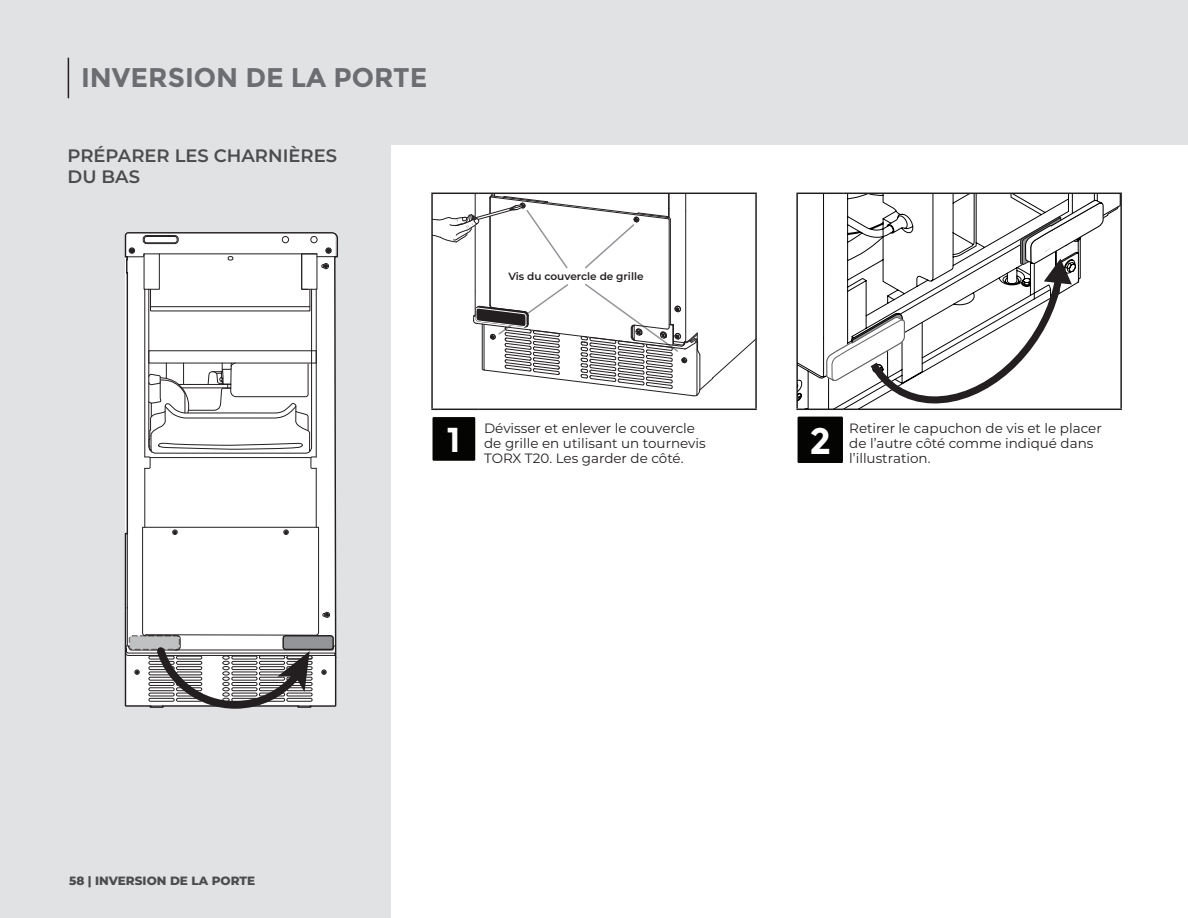
<style>
.page{position:relative;width:1188px;height:918px;background:#fff}
.page>*{position:absolute;margin:0;border:0;box-sizing:border-box;transform-origin:0 0}
.t1{font:700 36.75px "Montserrat";color:#fff}
.t2{font:700 34.65px "Montserrat";color:#fff}
.t3{font:700 27px "Montserrat";color:#6c6d70}
.JA_Body{font:600 18px/21px "Montserrat";color:#4b4c4d}
.JA_Body-2{font:13.5px/15px "Montserrat";color:#231f20}
.t4{font:800 12px "Montserrat";color:#4b4c4d}
.JA_Body-3{font:600 10.5px "Montserrat";color:#231f20}
</style>
<div class="page">
<div style="left:0;top:0;width:1188px;height:145px;background:#e1e2e4"></div>
<div style="left:0;top:145px;width:392px;height:773px;background:#e1e2e4"></div>
<hr style="left:68px;top:58px;width:1px;height:40px;background:#231f20">
<hr style="left:755px;top:194px;width:2px;height:215px;background:#231f20">
<hr style="left:431px;top:193px;width:47px;height:1px;background:#231f20">
<hr style="left:431px;top:194px;width:2px;height:215px;background:#231f20">
<hr style="left:478px;top:193px;width:279px;height:1px;background:#231f20">
<hr style="left:431px;top:409px;width:47px;height:1px;background:#231f20">
<hr style="left:478px;top:409px;width:279px;height:1px;background:#231f20">
<div style="left:434px;top:418px;width:40px;height:42px;background:#040503"></div>
<div style="left:433px;top:417px;width:42px;height:44px;border:2px solid #040503"></div>
<hr style="left:1120px;top:194px;width:2px;height:215px;background:#231f20">
<hr style="left:796px;top:193px;width:47px;height:1px;background:#231f20">
<hr style="left:796px;top:194px;width:2px;height:215px;background:#231f20">
<hr style="left:843px;top:193px;width:279px;height:1px;background:#231f20">
<hr style="left:796px;top:409px;width:47px;height:1px;background:#231f20">
<hr style="left:843px;top:409px;width:279px;height:1px;background:#231f20">
<div style="left:799px;top:418px;width:43px;height:44px;background:#040503"></div>
<div style="left:798px;top:417px;width:45px;height:46px;border:2px solid #040503"></div>
<svg style="left:124px;top:232px;width:215px;height:294px;background:#e3e3e3"></svg>
<div style="left:143px;top:235px;width:35px;height:9px;border:1px solid #231f20;border-radius:3px"></div>
<hr style="left:144px;top:468px;width:1px;height:59px;background:#231f20">
<hr style="left:316px;top:468px;width:1px;height:59px;background:#231f20">
<div style="left:144px;top:236px;width:33px;height:7px;border:1px solid #231f20;border-radius:2px"></div>
<svg style="left:127px;top:248px;width:207px;height:255px;background:#eee"></svg>
<div style="left:311px;top:236px;width:6px;height:7px;border:1px solid #231f20;border-radius:50%"></div>
<div style="left:282px;top:236px;width:7px;height:7px;border:1px solid #231f20;border-radius:50%"></div>
<svg style="left:124px;top:526px;width:213px;height:183px;background:#d9d8d8"></svg>
<svg style="left:433px;top:194px;width:322px;height:202px"></svg>
<svg style="left:798px;top:194px;width:321px;height:184px"></svg>
<svg style="left:826px;top:200px;width:278px;height:209px"></svg>
<h3 class="t3" style="left:81px;top:62px;width:348px">INVERSION DE LA PORTE</h3>
<p class="JA_Body" style="left:68px;top:144px;width:271px">PRÉPARER LES CHARNIÈRES<br>DU BAS</p>
<p class="JA_Body-3" style="left:508px;top:269px;width:137px">Vis du couvercle de grille</p>
<p class="t2" style="left:447px;top:419px;width:15px">1</p>
<p class="JA_Body-2" style="left:484px;top:420px;width:223px">Dévisser et enlever le couvercle de grille en utilisant un tournevis<br>TORX T20. Les garder de côté.</p>
<p class="t1" style="left:809px;top:419px;width:23px">2</p>
<p class="JA_Body-2" style="left:849px;top:420px;width:254px">Retirer le capuchon de vis et le placer de l’autre côté comme indiqué dans l’illustration.</p>
<p class="t4" style="left:69px;top:872px;width:188px">58 | INVERSION DE LA PORTE</p>
</div>
